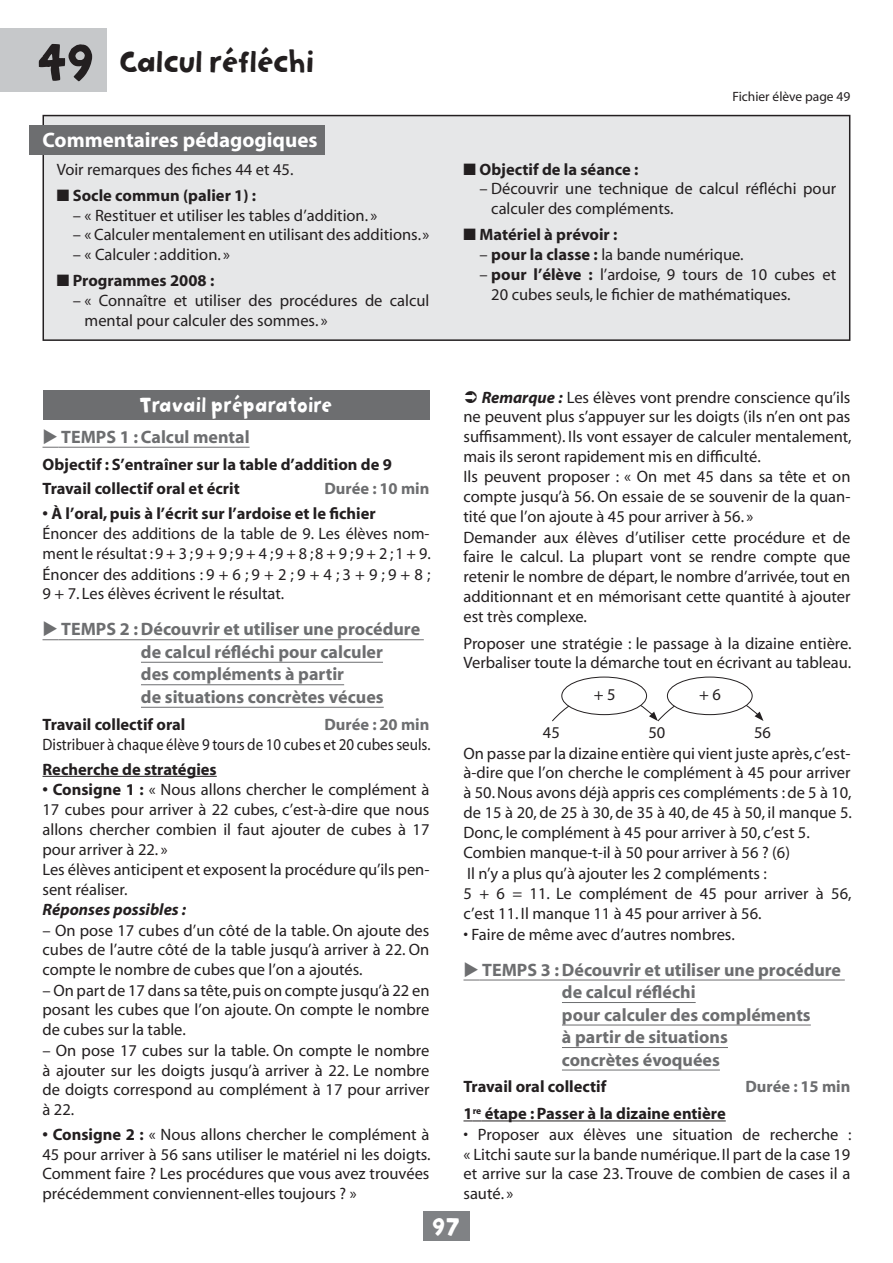
<style>
.page{position:relative;width:893px;height:1263px;background:#fff}
.page>*{position:absolute;margin:0;border:0;box-sizing:border-box;transform-origin:0 0}
.t1{font:60px "Slappy Inline";color:#231f20}
.t2{font:34.5px "Slappy Inline";letter-spacing:-.04em;color:#231f20}
.t3{font:28.5px "Slappy Inline";color:#fff}
.t4{font:24px "Slappy Inline";letter-spacing:-.02em;color:#fff;scale:.92 1}
.t5{font:700 21px "Myriad";color:#fff}
.t6{font:700 18px/22.5px "Myriad";color:#6d6e70}
.t7{font:16.5px/20px "Myriad";color:#231f20}
.t8{font:700 16.5px/24.8px "Myriad";color:#231f20}
.t9{font:16.5px "Myriad";color:#231f20;scale:.91 1}
.t10{font:700 16.5px "Myriad";color:#6d6e70}
.t11{font:italic 700 16.5px "Myriad";color:#231f20}
.t12{font:13.5px "Myriad";color:#231f20}
.s1{font-weight:700}
.s2{font-weight:700;font-style:italic}
</style>
<div class="page">
<div style="left:43px;top:116px;width:807px;height:224px;background:#e6e7e8"></div>
<div style="left:43px;top:115px;width:807px;height:226px;border:2px solid #231f20"></div>
<hr style="left:58px;top:447px;width:192px;height:1px;background:#6d6e70">
<hr style="left:58px;top:639px;width:366px;height:1px;background:#6d6e70">
<hr style="left:141px;top:662px;width:242px;height:1px;background:#6d6e70">
<hr style="left:141px;top:684px;width:203px;height:1px;background:#6d6e70">
<hr style="left:141px;top:707px;width:243px;height:1px;background:#6d6e70">
<hr style="left:43px;top:776px;width:174px;height:1px;background:#231f20">
<div style="left:43px;top:390px;width:386px;height:30px;background:#6d6e70"></div>
<hr style="left:479px;top:979px;width:366px;height:1px;background:#6d6e70">
<hr style="left:562px;top:1002px;width:134px;height:1px;background:#6d6e70">
<hr style="left:562px;top:1024px;width:249px;height:1px;background:#6d6e70">
<hr style="left:562px;top:1047px;width:166px;height:1px;background:#6d6e70">
<hr style="left:562px;top:1069px;width:158px;height:1px;background:#6d6e70">
<svg style="left:463px;top:1120px;width:18px;height:1px"></svg>
<hr style="left:481px;top:1120px;width:245px;height:1px;background:#231f20">
<svg style="left:552px;top:676px;width:211px;height:46px"></svg>
<div style="left:667px;top:677px;width:85px;height:38px;background:#fff;border-radius:50%"></div>
<div style="left:667px;top:677px;width:85px;height:38px;border:1px solid #231f20;border-radius:50%"></div>
<div style="left:0;top:28px;width:106px;height:64px;background:#c6c8ca"></div>
<div style="left:30px;top:125px;width:295px;height:30px;background:#6d6e70"></div>
<div style="left:423px;top:1211px;width:47px;height:30px;background:#808285"></div>
<svg style="left:43px;top:446px;width:15px;height:2px"></svg>
<svg style="left:43px;top:639px;width:15px;height:1px"></svg>
<svg style="left:463px;top:979px;width:16px;height:1px"></svg>
<h1 class="t1" style="left:36px;top:24px;width:60px">49</h1>
<h2 class="t2" style="left:119px;top:40px;width:198px">Calcul réfléchi</h2>
<p class="t5" style="left:43px;top:132px;width:277px">Commentaires pédagogiques</p>
<p class="t7" style="left:57px;top:160px;width:238px">Voir remarques des fiches 44 et 45.</p>
<p class="t8" style="left:57px;top:184px;width:201px">■ Socle commun (palier 1) :</p>
<p class="t7" style="left:73px;top:206px;width:306px">– « Restituer et utiliser les tables d’addition. »</p>
<p class="t7" style="left:73px;top:226px;width:358px">– « Calculer mentalement en utilisant des additions. »</p>
<p class="t7" style="left:73px;top:246px;width:159px">– « Calculer : addition. »</p>
<p class="t8" style="left:57px;top:270px;width:159px">■ Programmes 2008 :</p>
<p class="t7" style="left:85px;top:292px;width:346px;text-indent:-12px">– « Connaître et utiliser des procédures de calcul mental pour calculer des sommes. »</p>
<h3 class="t4" style="left:140px;top:389px;width:211px">Travail préparatoire</h3>
<p class="t6" style="left:61px;top:427px;width:190px">TEMPS 1 : Calcul mental</p>
<p class="t8" style="left:43px;top:453px;width:351px">Objectif : S’entraîner sur la table d’addition de 9<br>Travail collectif oral et écrit</p>
<p class="t10" style="left:324px;top:482px;width:107px">Durée : 10 min</p>
<p class="t8" style="left:43px;top:502px;width:335px">• À l’oral, puis à l’écrit sur l’ardoise et le fichier</p>
<p class="t7" style="left:43px;top:525px;width:390px;text-align:justify">Énoncer des additions de la table de 9. Les élèves nom&shy;ment le résultat : 9 + 3 ; 9 + 9 ; 9 + 4 ; 9 + 8 ; 8 + 9 ; 9 + 2 ; 1 + 9.<br>Énoncer des additions : 9 + 6 ; 9 + 2 ; 9 + 4 ; 3 + 9 ; 9 + 8 ; 9 + 7. Les élèves écrivent le résultat.</p>
<p class="t6" style="left:141px;top:619px;width:281px;text-indent:-80px">TEMPS 2 : Découvrir et utiliser une procédure de calcul réfléchi pour calculer<br>des compléments à partir<br>de situations concrètes vécues</p>
<p class="t8" style="left:43px;top:713px;width:144px">Travail collectif oral</p>
<p class="t10" style="left:324px;top:718px;width:107px">Durée : 20 min</p>
<p class="t9" style="left:43px;top:738px;width:428px">Distribuer à chaque élève 9 tours de 10 cubes et 20 cubes seuls.</p>
<p class="t8" style="left:43px;top:758px;width:176px">Recherche de stratégies</p>
<p class="t7" style="left:43px;top:781px;width:388px"><span class="s1">• Consigne 1 :</span> « Nous allons chercher le complément à 17 cubes pour arriver à 22 cubes, c’est-à-dire que nous allons chercher combien il faut ajouter de cubes à 17 pour arriver à 22. »<br>Les élèves anticipent et exposent la procédure qu’ils pen&shy;sent réaliser.</p>
<p class="t11" style="left:43px;top:903px;width:145px">Réponses possibles :</p>
<p class="t7" style="left:43px;top:921px;width:388px;text-align:justify">– On pose 17 cubes d’un côté de la table. On ajoute des cubes de l’autre côté de la table jusqu’à arriver à 22. On compte le nombre de cubes que l’on a ajoutés.</p>
<p class="t7" style="left:43px;top:981px;width:388px;text-align:justify">– On part de 17 dans sa tête, puis on compte jusqu’à 22 en posant les cubes que l’on ajoute. On compte le nombre de cubes sur la table.</p>
<p class="t7" style="left:43px;top:1041px;width:388px;text-align:justify">– On pose 17 cubes sur la table. On compte le nombre à ajouter sur les doigts jusqu’à arriver à 22. Le nombre de doigts correspond au complément à 17 pour arriver à 22.</p>
<p class="t7" style="left:43px;top:1126px;width:390px;text-align:justify"><span class="s1">• Consigne 2 :</span> « Nous allons chercher le complément à 45 pour arriver à 56 sans utiliser le matériel ni les doigts.<br>Comment faire ? Les procédures que vous avez trouvées précédemment conviennent-elles toujours ? »</p>
<p class="t12" style="left:732px;top:91px;width:119px">Fichier élève page 49</p>
<p class="t8" style="left:463px;top:158px;width:176px">■ Objectif de la séance :</p>
<p class="t7" style="left:491px;top:180px;width:346px;text-indent:-12px">– Découvrir une technique de calcul réfléchi pour calculer des compléments.</p>
<p class="t8" style="left:463px;top:224px;width:156px">■ Matériel à prévoir :</p>
<p class="t7" style="left:480px;top:246px;width:266px">– <span class="s1">pour la classe :</span> la bande numérique.</p>
<p class="t7" style="left:491px;top:266px;width:346px;text-indent:-12px">– <span class="s1">pour l’élève :</span> l’ardoise, 9 tours de 10 cubes et<br>20 cubes seuls, le fichier de mathématiques.</p>
<p class="t7" style="left:463px;top:388px;width:390px;text-indent:18px"><span class="s2">Remarque :</span> Les élèves vont prendre conscience qu’ils ne peuvent plus s’appuyer sur les doigts (ils n’en ont pas suffisamment). Ils vont essayer de calculer mentalement, mais ils seront rapidement mis en difficulté.<br>Ils peuvent proposer : « On met 45 dans sa tête et on compte jusqu’à 56. On essaie de se souvenir de la quan&shy;tité que l’on ajoute à 45 pour arriver à 56. »<br>Demander aux élèves d’utiliser cette procédure et de faire le calcul. La plupart vont se rendre compte que retenir le nombre de départ, le nombre d’arrivée, tout en additionnant et en mémorisant cette quantité à ajouter est très complexe.</p>
<p class="t7" style="left:463px;top:634px;width:390px">Proposer une stratégie : le passage à la dizaine entière.<br>Verbaliser toute la démarche tout en écrivant au tableau.</p>
<p class="t7" style="left:594px;top:686px;width:23px">+ 5</p>
<p class="t7" style="left:699px;top:686px;width:23px">+ 6</p>
<p class="t7" style="left:543px;top:723px;width:18px">45</p>
<p class="t7" style="left:648px;top:723px;width:18px">50</p>
<p class="t7" style="left:754px;top:723px;width:18px">56</p>
<p class="t7" style="left:463px;top:744px;width:390px">On passe par la dizaine entière qui vient juste après, c’est&shy;à-dire que l’on cherche le complément à 45 pour arriver à 50. Nous avons déjà appris ces compléments : de 5 à 10, de 15 à 20, de 25 à 30, de 35 à 40, de 45 à 50, il manque 5.<br>Donc, le complément à 45 pour arriver à 50, c’est 5.<br>Combien manque-t-il à 50 pour arriver à 56 ? (6)<br>Il n’y a plus qu’à ajouter les 2 compléments :<br>5 + 6 = 11. Le complément de 45 pour arriver à 56, c’est 11. Il manque 11 à 45 pour arriver à 56.</p>
<p class="t7" style="left:463px;top:925px;width:273px">• Faire de même avec d’autres nombres.</p>
<p class="t6" style="left:562px;top:960px;width:281px;text-indent:-80px">TEMPS 3 : Découvrir et utiliser une procédure de calcul réfléchi<br>pour calculer des compléments<br>à partir de situations<br>concrètes évoquées</p>
<p class="t8" style="left:463px;top:1076px;width:144px">Travail oral collectif</p>
<p class="t10" style="left:745px;top:1081px;width:107px">Durée : 15 min</p>
<p class="t8" style="left:463px;top:1103px;width:264px">1<sup>re</sup> étape : Passer à la dizaine entière</p>
<p class="t7" style="left:463px;top:1126px;width:390px;text-align:justify">• Proposer aux élèves une situation de recherche : « Litchi saute sur la bande numérique. Il part de la case 19 et arrive sur la case 23. Trouve de combien de cases il a sauté. »</p>
<h3 class="t3" style="left:432px;top:1209px;width:30px">97</h3>
</div>
